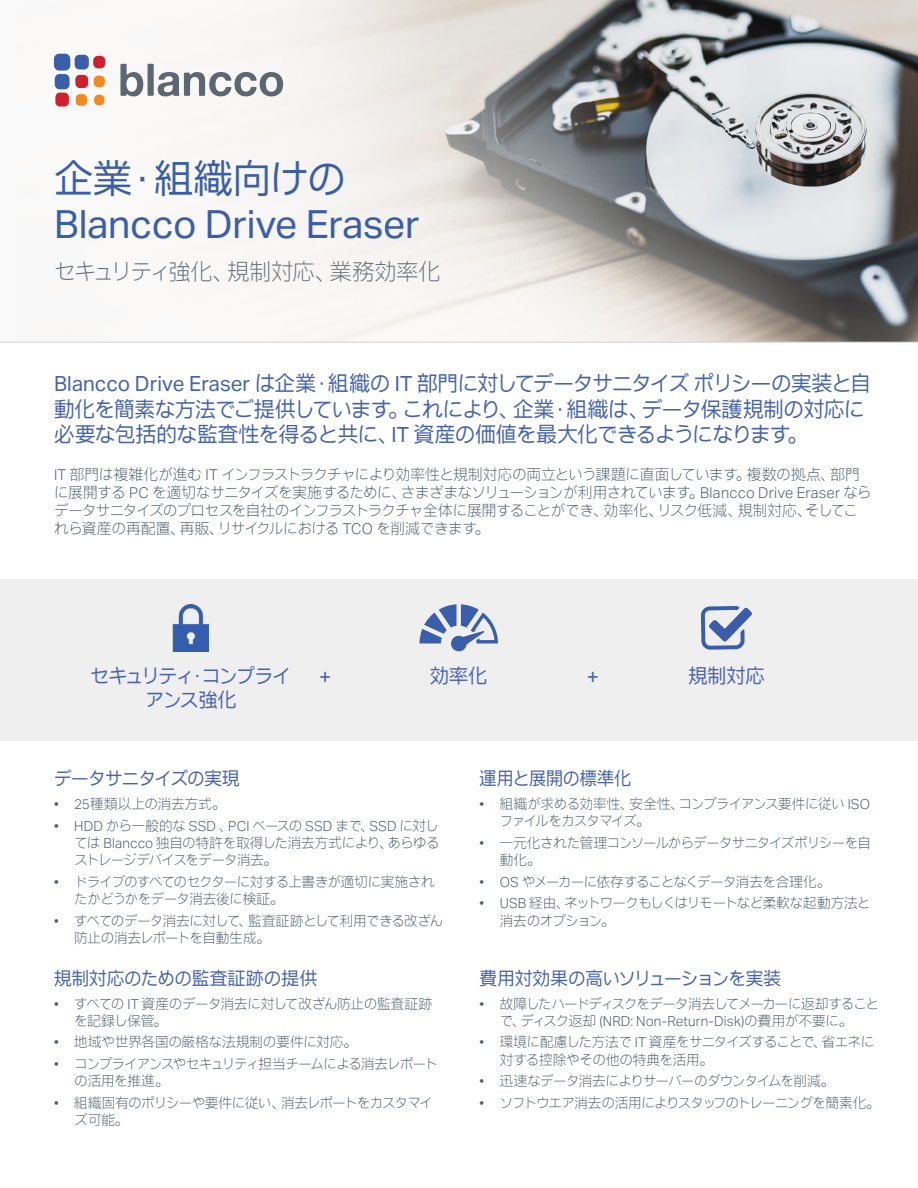
<style>
.page{position:relative;width:918px;height:1188px;background:#fff}
.page>*{position:absolute;margin:0;border:0;box-sizing:border-box;transform-origin:0 0}
.t1{font:39px/45px "Aktiv Grotesk JP";letter-spacing:-.005em;color:#3b5eab}
.t2{font:300 22.5px "Aktiv Grotesk JP";letter-spacing:-.025em;color:#636c75}
.t3{font:21px/25.5px "Aktiv Grotesk JP";letter-spacing:-.02em;color:#4563ae}
.t4{font:21px "Aktiv Grotesk";color:#4563ae}
.t5{font:19.5px/24px "Aktiv Grotesk JP";letter-spacing:-.08em;color:#4563ae;text-align:center}
.t6{font:19.5px "Aktiv Grotesk JP";letter-spacing:-.06em;color:#4563ae}
.t7{font:18px "Aktiv Grotesk JP";letter-spacing:-.02em;color:#4563ae}
.t8{font:18px "Aktiv Grotesk JP";color:#4563ae}
.t9{font:18px "Aktiv Grotesk JP";letter-spacing:-.05em;color:#4563ae}
.t10{font:18px "Aktiv Grotesk JP";letter-spacing:-.02em;color:#4563ae;scale:.95 1}
.t11{font:300 15px/18px "Aktiv Grotesk JP";letter-spacing:-.03em;color:#4f5e6b}
.t12{font:300 13.8px/17.2px "Aktiv Grotesk JP";letter-spacing:-.045em;color:#4f5e6b}
.t13{font:300 13.8px/17.2px "Aktiv Grotesk JP";letter-spacing:-.07em;color:#4f5e6b}
.t14{font:300 13.8px/17.2px "Aktiv Grotesk JP";letter-spacing:-.025em;color:#4f5e6b}
.t15{font:300 13.8px "Aktiv Grotesk JP";letter-spacing:-.015em;color:#4f5e6b}
.t16{font:300 13.8px "Aktiv Grotesk JP";color:#4f5e6b}
</style>
<div class="page">
<img style="left:475px;top:0;width:443px;height:342px">
<div style="left:0;top:0;width:475px;height:342px;background:#faf9f9"></div>
<svg style="left:120px;top:64px;width:163px;height:32px"></svg>
<div style="left:76px;top:94px;width:11px;height:12px;background:#f18a21;border-radius:4px"></div>
<div style="left:94px;top:95px;width:10px;height:10px;background:#f18a21;border-radius:5px"></div>
<div style="left:94px;top:76px;width:11px;height:11px;background:#f18a21;border-radius:5px"></div>
<div style="left:55px;top:74px;width:15px;height:15px;background:#3b5eab;border-radius:5px"></div>
<div style="left:54px;top:54px;width:16px;height:17px;background:#3b5eab;border-radius:5px"></div>
<div style="left:75px;top:55px;width:14px;height:14px;background:#3b5eab;border-radius:5px"></div>
<div style="left:55px;top:93px;width:14px;height:14px;background:#cf202f;border-radius:5px"></div>
<div style="left:75px;top:75px;width:13px;height:13px;background:#cf202f;border-radius:5px"></div>
<div style="left:93px;top:56px;width:12px;height:12px;background:#cf202f;border-radius:5px"></div>
<hr style="left:0;top:342px;width:918px;height:1px;background:#d2d2d5">
<div style="left:0;top:579px;width:918px;height:162px;background:#f0efef"></div>
<svg style="left:701px;top:606px;width:51px;height:44px"></svg>
<svg style="left:419px;top:604px;width:79px;height:48px"></svg>
<img style="left:172px;top:604px;width:37px;height:47px">
<h1 class="t1" style="left:54px;top:154px;width:367px">企業・組織向けの<br>Blancco Drive Eraser</h1>
<h2 class="t2" style="left:54px;top:257px;width:388px">セキュリティ強化、規制対応、業務効率化</h2>
<h3 class="t3" style="left:54px;top:370px;width:818px">Blancco Drive Eraser は企業・組織の IT 部門に対してデータサニタイズ ポリシーの実装と自動化を簡素な方法でご提供しています。これにより、企業・組織は、データ保護規制の対応に必要な包括的な監査性を得ると共に、IT 資産の価値を最大化できるようになります。</h3>
<p class="t11" style="left:54px;top:465px;width:819px">IT 部門は複雑化が進む IT インフラストラクチャにより効率性と規制対応の両立という課題に直面しています。複数の拠点、部門に展開する PC を適切なサニタイズを実施するために、さまざまなソリューションが利用されています。Blancco Drive Eraser ならデータサニタイズのプロセスを自社のインフラストラクチャ全体に展開することができ、効率化、リスク低減、規制対応、そしてこれら資産の再配置、再販、リサイクルにおける TCO を削減できます。</p>
<h3 class="t5" style="left:91px;top:663px;width:202px">セキュリティ・コンプライアンス強化</h3>
<h3 class="t4" style="left:319px;top:664px;width:14px">+</h3>
<h3 class="t6" style="left:430px;top:662px;width:59px">効率化</h3>
<h3 class="t4" style="left:587px;top:664px;width:14px">+</h3>
<h3 class="t6" style="left:688px;top:662px;width:78px">規制対応</h3>
<h3 class="t9" style="left:54px;top:767px;width:187px">データサニタイズの実現</h3>
<p class="t16" style="left:54px;top:795px;width:174px">• 25種類以上の消去方式。</p>
<p class="t12" style="left:74px;top:817px;width:367px;text-align:justify;text-indent:-20px">• HDD から一般的な SSD 、PCI ベースの SSD まで、SSD に対しては Blancco 独自の特許を取得した消去方式により、あらゆるストレージデバイスをデータ消去。</p>
<p class="t12" style="left:74px;top:873px;width:362px;text-indent:-20px">• ドライブのすべてのセクターに対する上書きが適切に実施されたかどうかをデータ消去後に検証。</p>
<p class="t12" style="left:74px;top:912px;width:371px;text-indent:-20px">• すべてのデータ消去に対して、監査証跡として利用できる改ざん防止の消去レポートを自動生成。</p>
<h3 class="t8" style="left:54px;top:966px;width:265px">規制対応のための監査証跡の提供</h3>
<p class="t14" style="left:74px;top:994px;width:360px;text-indent:-20px">• すべての IT 資産のデータ消去に対して改ざん防止の監査証跡を記録し保管。</p>
<p class="t15" style="left:54px;top:1033px;width:305px">• 地域や世界各国の厳格な法規制の要件に対応。</p>
<p class="t13" style="left:74px;top:1055px;width:365px;text-indent:-20px">• コンプライアンスやセキュリティ担当チームによる消去レポートの活用を推進。</p>
<p class="t12" style="left:74px;top:1094px;width:360px;text-indent:-20px">• 組織固有のポリシーや要件に従い、消去レポートをカスタマイズ可能。</p>
<h3 class="t10" style="left:480px;top:767px;width:161px">運用と展開の標準化</h3>
<p class="t12" style="left:500px;top:795px;width:372px;text-indent:-20px">• 組織が求める効率性、安全性、コンプライアンス要件に従い ISOファイルをカスタマイズ。</p>
<p class="t12" style="left:500px;top:834px;width:373px;text-indent:-20px">• 一元化された管理コンソールからデータサニタイズポリシーを自動化。</p>
<p class="t12" style="left:480px;top:873px;width:353px">• OS やメーカーに依存することなくデータ消去を合理化。</p>
<p class="t12" style="left:500px;top:894px;width:372px;text-indent:-20px">• USB 経由、ネットワークもしくはリモートなど柔軟な起動方法と消去のオプション。</p>
<h3 class="t7" style="left:480px;top:966px;width:303px">費用対効果の高いソリューションを実装</h3>
<p class="t12" style="left:480px;top:994px;width:401px;text-align:center">• 故障したハードディスクをデータ消去してメーカーに返却することで、ディスク返却 (NRD: Non-Return-Disk)の費用が不要に。</p>
<p class="t12" style="left:500px;top:1033px;width:376px;text-indent:-20px">• 環境に配慮した方法で IT 資産をサニタイズすることで、省エネに対する控除やその他の特典を活用。</p>
<p class="t12" style="left:480px;top:1072px;width:357px">• 迅速なデータ消去によりサーバーのダウンタイムを削減。</p>
<p class="t13" style="left:480px;top:1094px;width:402px">• ソフトウエア消去の活用によりスタッフのトレーニングを簡素化。</p>
</div>
